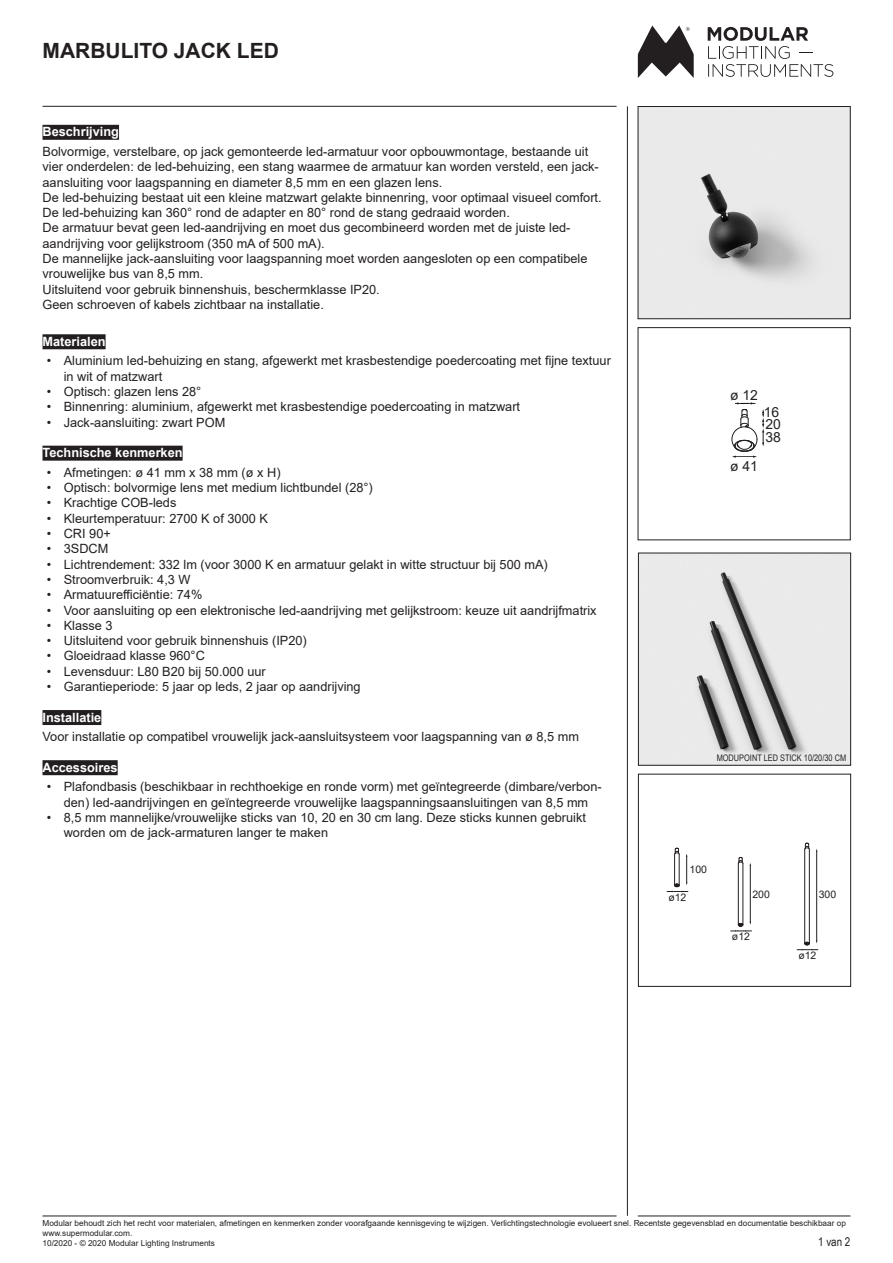
<style>
.page{position:relative;width:893px;height:1263px;background:#fff}
.page>*{position:absolute;margin:0;border:0;box-sizing:border-box;transform-origin:0 0}
.t1{font:700 21px "Arial";color:#231f20}
.t2{font:13.95px "Arial";color:#231f20}
.t3{font:12.75px/15.3px "Arial";color:#231f20}
.t4{font:700 12.75px "Arial";color:#fff}
.t5{font:12px "Arial Narrow";color:#231f20}
.t6{font:10.5px "Arial";letter-spacing:-.005em;color:#231f20}
.t7{font:9px "Arial Narrow";color:#231f20}
.t8{font:8.25px/9.9px "Arial";color:#231f20}
</style>
<div class="page">
<div style="left:43px;top:125px;width:76px;height:15px;background:#231f20"></div>
<div style="left:43px;top:334px;width:63px;height:15px;background:#231f20"></div>
<div style="left:43px;top:446px;width:140px;height:15px;background:#231f20"></div>
<div style="left:43px;top:710px;width:58px;height:15px;background:#231f20"></div>
<div style="left:43px;top:760px;width:75px;height:15px;background:#231f20"></div>
<hr style="left:43px;top:106px;width:574px;height:1px;background:#231f20">
<hr style="left:627px;top:106px;width:1px;height:1110px;background:#231f20">
<hr style="left:638px;top:1216px;width:212px;height:1px;background:#231f20">
<hr style="left:43px;top:1216px;width:574px;height:1px;background:#231f20">
<svg style="left:708px;top:27px;width:125px;height:50px"></svg>
<svg style="left:638px;top:26px;width:56px;height:52px"></svg>
<img style="left:640px;top:108px;width:208px;height:209px">
<div style="left:638px;top:106px;width:212px;height:213px;border:1px solid #231f20"></div>
<svg style="left:731px;top:402px;width:33px;height:56px"></svg>
<img style="left:640px;top:555px;width:209px;height:208px">
<div style="left:638px;top:553px;width:213px;height:212px;border:1px solid #231f20"></div>
<svg style="left:667px;top:848px;width:21px;height:44px"></svg>
<div style="left:638px;top:774px;width:213px;height:212px;border:1px solid #231f20"></div>
<svg style="left:730px;top:857px;width:22px;height:75px"></svg>
<svg style="left:797px;top:843px;width:21px;height:107px"></svg>
<p class="t1" style="left:43px;top:36px;width:238px">MARBULITO JACK LED</p>
<p class="t4" style="left:43px;top:123px;width:78px">Beschrijving</p>
<p class="t3" style="left:43px;top:144px;width:558px">Bolvormige, verstelbare, op jack gemonteerde led-armatuur voor opbouwmontage, bestaande uit vier onderdelen: de led-behuizing, een stang waarmee de armatuur kan worden versteld, een jack&shy;aansluiting voor laagspanning en diameter 8,5 mm en een glazen lens.</p>
<p class="t3" style="left:43px;top:190px;width:561px">De led-behuizing bestaat uit een kleine matzwart gelakte binnenring, voor optimaal visueel comfort.</p>
<p class="t3" style="left:43px;top:205px;width:469px">De led-behuizing kan 360° rond de adapter en 80° rond de stang gedraaid worden.</p>
<p class="t3" style="left:43px;top:220px;width:529px">De armatuur bevat geen led-aandrijving en moet dus gecombineerd worden met de juiste led&shy;aandrijving voor gelijkstroom (350 mA of 500 mA).</p>
<p class="t3" style="left:43px;top:251px;width:546px">De mannelijke jack-aansluiting voor laagspanning moet worden aangesloten op een compatibele vrouwelijke bus van 8,5 mm.</p>
<p class="t3" style="left:43px;top:281px;width:339px">Uitsluitend voor gebruik binnenshuis, beschermklasse IP20.</p>
<p class="t3" style="left:43px;top:297px;width:283px">Geen schroeven of kabels zichtbaar na installatie.</p>
<p class="t4" style="left:43px;top:332px;width:65px">Materialen</p>
<p class="t3" style="left:64px;top:353px;width:549px;text-indent:-17px">• Aluminium led-behuizing en stang, afgewerkt met krasbestendige poedercoating met fijne textuur in wit of matzwart</p>
<p class="t3" style="left:47px;top:384px;width:156px">• Optisch: glazen lens 28°</p>
<p class="t3" style="left:47px;top:399px;width:475px">• Binnenring: aluminium, afgewerkt met krasbestendige poedercoating in matzwart</p>
<p class="t3" style="left:47px;top:414px;width:180px">• Jack-aansluiting: zwart POM</p>
<p class="t4" style="left:43px;top:444px;width:142px">Technische kenmerken</p>
<p class="t3" style="left:47px;top:465px;width:235px">• Afmetingen: ø 41 mm x 38 mm (ø x H)</p>
<p class="t3" style="left:47px;top:480px;width:328px">• Optisch: bolvormige lens met medium lichtbundel (28°)</p>
<p class="t3" style="left:47px;top:495px;width:131px">• Krachtige COB-leds</p>
<p class="t3" style="left:47px;top:510px;width:223px">• Kleurtemperatuur: 2700 K of 3000 K</p>
<p class="t3" style="left:47px;top:526px;width:66px">• CRI 90+</p>
<p class="t3" style="left:47px;top:541px;width:63px">• 3SDCM</p>
<p class="t3" style="left:47px;top:556px;width:502px">• Lichtrendement: 332 lm (voor 3000 K en armatuur gelakt in witte structuur bij 500 mA)</p>
<p class="t3" style="left:47px;top:572px;width:145px">• Stroomverbruik: 4,3 W</p>
<p class="t3" style="left:47px;top:587px;width:157px">• Armatuurefficiëntie: 74%</p>
<p class="t3" style="left:47px;top:602px;width:551px">• Voor aansluiting op een elektronische led-aandrijving met gelijkstroom: keuze uit aandrijfmatrix</p>
<p class="t3" style="left:47px;top:618px;width:67px">• Klasse 3</p>
<p class="t3" style="left:47px;top:633px;width:262px">• Uitsluitend voor gebruik binnenshuis (IP20)</p>
<p class="t3" style="left:47px;top:648px;width:160px">• Gloeidraad klasse 960°C</p>
<p class="t3" style="left:47px;top:663px;width:221px">• Levensduur: L80 B20 bij 50.000 uur</p>
<p class="t3" style="left:47px;top:679px;width:315px">• Garantieperiode: 5 jaar op leds, 2 jaar op aandrijving</p>
<p class="t4" style="left:43px;top:708px;width:60px">Installatie</p>
<p class="t3" style="left:43px;top:729px;width:538px">Voor installatie op compatibel vrouwelijk jack-aansluitsysteem voor laagspanning van ø 8,5 mm</p>
<p class="t4" style="left:43px;top:758px;width:77px">Accessoires</p>
<p class="t3" style="left:47px;top:779px;width:556px;text-align:center">• Plafondbasis (beschikbaar in rechthoekige en ronde vorm) met geïntegreerde (dimbare/verbon&shy;den) led-aandrijvingen en geïntegreerde vrouwelijke laagspanningsaansluitingen van 8,5 mm</p>
<p class="t3" style="left:64px;top:810px;width:524px;text-indent:-17px">• 8,5 mm mannelijke/vrouwelijke sticks van 10, 20 en 30 cm lang. Deze sticks kunnen gebruikt worden om de jack-armaturen langer te maken</p>
<p class="t2" style="left:730px;top:385px;width:29px">ø 12</p>
<p class="t2" style="left:730px;top:456px;width:29px">ø 41</p>
<p class="t2" style="left:764px;top:402px;width:17px">16</p>
<p class="t2" style="left:765px;top:414px;width:17px">20</p>
<p class="t2" style="left:765px;top:428px;width:17px">38</p>
<p class="t7" style="left:717px;top:751px;width:131px">MODUPOINT LED STICK 10/20/30 CM</p>
<p class="t6" style="left:690px;top:862px;width:19px">100</p>
<p class="t6" style="left:668px;top:890px;width:20px">ø12</p>
<p class="t6" style="left:752px;top:887px;width:19px">200</p>
<p class="t6" style="left:732px;top:929px;width:20px">ø12</p>
<p class="t6" style="left:819px;top:887px;width:19px">300</p>
<p class="t6" style="left:798px;top:948px;width:20px">ø12</p>
<p class="t8" style="left:43px;top:1218px;width:805px">Modular behoudt zich het recht voor materialen, afmetingen en kenmerken zonder voorafgaande kennisgeving te wijzigen. Verlichtingstechnologie evolueert snel. Recentste gegevensblad en documentatie beschikbaar op www.supermodular.com.</p>
<p class="t8" style="left:43px;top:1238px;width:174px">10/2020 - © 2020 Modular Lighting Instruments</p>
<p class="t5" style="left:818px;top:1233px;width:34px">1 van 2</p>
</div>
